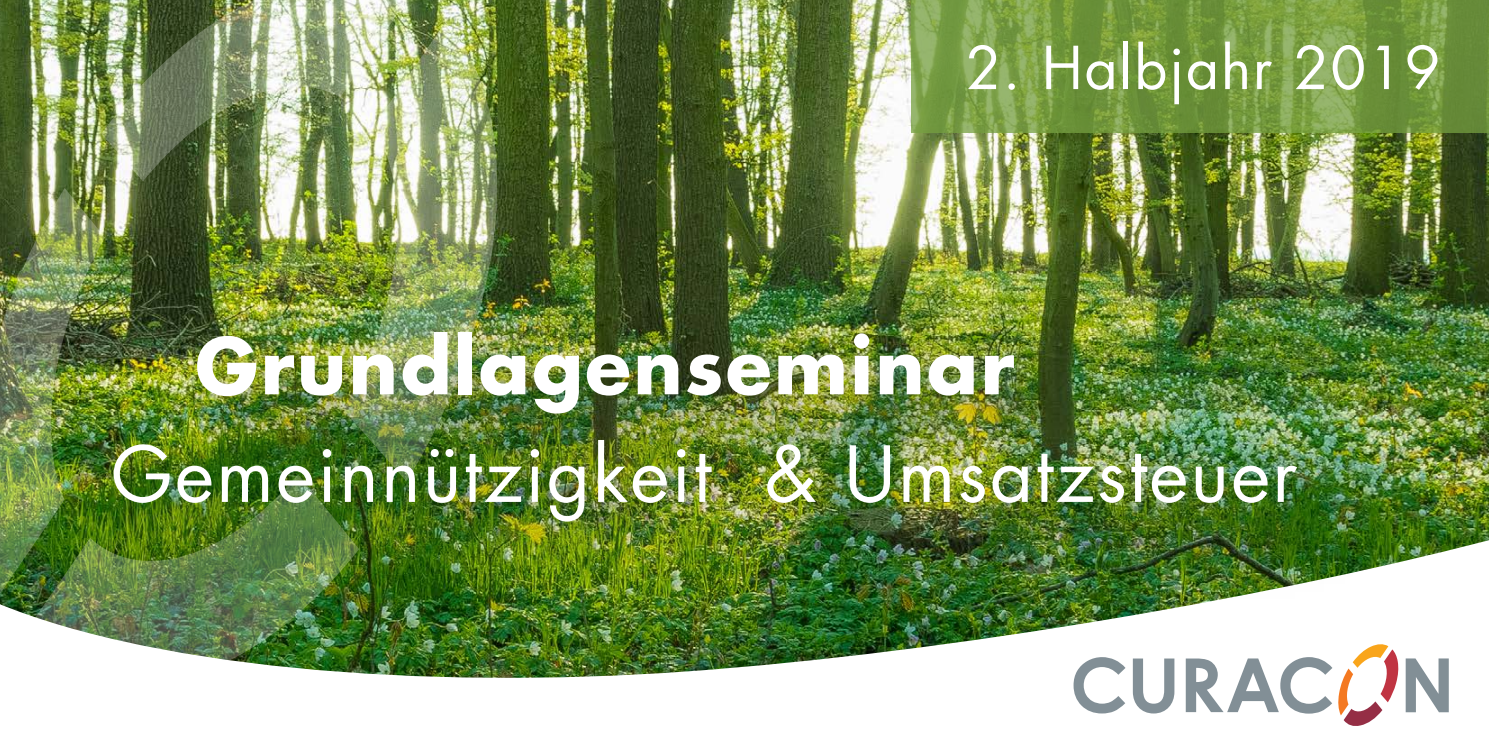
<style>
.page{position:relative;width:1489px;height:745px;background:#fff}
.page>*{position:absolute;margin:0;border:0;box-sizing:border-box;transform-origin:0 0}
.t1{font:75px "Futura Std";letter-spacing:.03em;color:#fff}
.t2{font:700 75px "Futura Std";letter-spacing:.03em;color:#fff}
.t3{font:57.5px "Futura Std";letter-spacing:.03em;color:#fff}
</style>
<div class="page">
<img style="left:0;top:0;width:1488px;height:534px">
<img style="left:0;top:188px;width:105px;height:346px">
<img style="left:101px;top:0;width:310px;height:181px">
<img style="left:343px;top:22px;width:157px;height:272px">
<img style="left:0;top:534px;width:1488px;height:192px">
<svg style="left:1073px;top:656px;width:52px;height:57px"></svg>
<svg style="left:1132px;top:658px;width:42px;height:55px"></svg>
<svg style="left:1405px;top:658px;width:43px;height:53px"></svg>
<svg style="left:1185px;top:643px;width:213px;height:82px"></svg>
<div style="left:77px;top:294px;width:1309px;height:324px;background:#231f20;opacity:.6"></div>
<svg style="left:911px;top:0;width:577px;height:133px;background:#779b43"></svg>
<p class="t3" style="left:965px;top:31px;width:476px">2. Halbjahr 2019</p>
<p class="t2" style="left:195px;top:316px;width:820px">Grundlagenseminar</p>
<p class="t1" style="left:111px;top:425px;width:1187px">Gemeinnützigkeit &amp; Umsatzsteuer</p>
</div>
